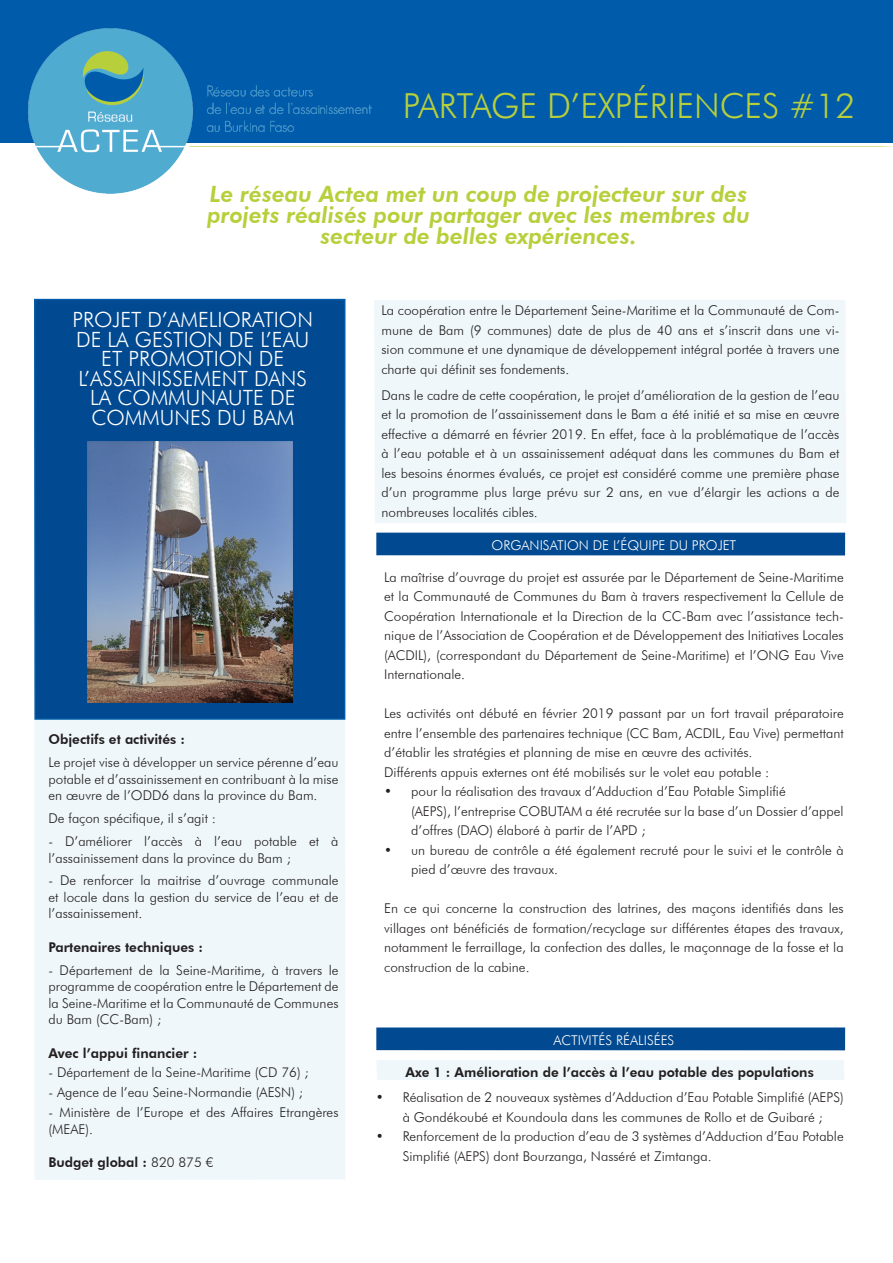
<style>
.page{position:relative;width:893px;height:1263px;background:#fff}
.page>*{position:absolute;margin:0;border:0;box-sizing:border-box;transform-origin:0 0}
.t1{font:300 34.5px "Futura BT";color:#b7cf3b}
.t2{font:italic 800 22.5px/21px "Futura BT";color:#b7cf3b;text-align:center}
.t3{font:300 21px/19.5px "Futura BT";color:#fff;text-align:center}
.t4{font:300 13.5px/19.5px "Futura BT";color:#231f20;text-align:justify}
.t5{font:800 13.5px "Futura BT";color:#231f20}
.t6{font:300 13.5px "Futura BT";color:#fff}
.s1{font-weight:300}
</style>
<div class="page">
<div style="left:377px;top:1028px;width:467px;height:21px;background:#014990"></div>
<div style="left:376px;top:1027px;width:469px;height:23px;border:2px solid #014990"></div>
<div style="left:377px;top:533px;width:467px;height:22px;background:#014990"></div>
<div style="left:376px;top:1060px;width:468px;height:20px;background:#eff7fa"></div>
<div style="left:34px;top:720px;width:311px;height:460px;background:#eff7fa"></div>
<div style="left:0;top:0;width:893px;height:142px;background:#005baa"></div>
<svg style="left:372px;top:146px;width:521px;height:1px"></svg>
<div style="left:35px;top:300px;width:310px;height:419px;background:#014990"></div>
<div style="left:34px;top:299px;width:311px;height:421px;border:2px solid #005baa"></div>
<img style="left:28px;top:28px;width:344px;height:165px">
<div style="left:374px;top:300px;width:472px;height:223px;background:#eff7fa"></div>
<img style="left:87px;top:441px;width:205px;height:261px">
<p class="t1" style="left:403px;top:84px;width:454px">PARTAGE D’EXPÉRIENCES #12</p>
<p class="t2" style="left:207px;top:184px;width:544px">Le réseau Actea met un coup de projecteur sur des projets réalisés pour partager avec les membres du secteur de belles expériences.</p>
<p class="t3" style="left:73px;top:310px;width:242px">PROJET D’AMELIORATION<br>DE LA GESTION DE L’EAU<br>ET PROMOTION DE<br>L’ASSAINISSEMENT DANS<br>LA COMMUNAUTE DE<br>COMMUNES DU BAM</p>
<p class="t5" style="left:48px;top:731px;width:138px">Objectifs et activités :</p>
<p class="t4" style="left:48px;top:754px;width:291px;line-height:16.5px">Le projet vise à développer un service pérenne d’eau potable et d’assainissement en contribuant à la mise en œuvre de l’ODD6 dans la province du Bam.</p>
<p class="t4" style="left:48px;top:808px;width:169px">De façon spécifique, il s’agit :</p>
<p class="t4" style="left:48px;top:833px;width:291px;line-height:16.5px">- D’améliorer l’accès à l’eau potable et à l’assainissement dans la province du Bam ;</p>
<p class="t4" style="left:48px;top:872px;width:291px;line-height:16.5px">- De renforcer la maitrise d’ouvrage communale et locale dans la gestion du service de l’eau et de l’assainissement.</p>
<p class="t5" style="left:48px;top:939px;width:156px">Partenaires techniques :</p>
<p class="t4" style="left:48px;top:961px;width:292px;line-height:16.5px">- Département de la Seine-Maritime, à travers le programme de coopération entre le Département de la Seine-Maritime et la Communauté de Communes du Bam (CC-Bam) ;</p>
<p class="t5" style="left:48px;top:1044px;width:150px">Avec l’appui financier :</p>
<p class="t4" style="left:48px;top:1063px;width:262px">- Département de la Seine-Maritime (CD 76) ;</p>
<p class="t4" style="left:48px;top:1083px;width:256px">- Agence de l’eau Seine-Normandie (AESN) ;</p>
<p class="t4" style="left:48px;top:1104px;width:291px;line-height:16.5px">- Ministère de l’Europe et des Affaires Etrangères (MEAE).</p>
<p class="t5" style="left:48px;top:1154px;width:166px">Budget global : <span class="s1">820 875 €</span></p>
<p class="t4" style="left:381px;top:301px;width:459px">La coopération entre le Département Seine-Maritime et la Communauté de Com&shy;mune de Bam (9 communes) date de plus de 40 ans et s’inscrit dans une vi&shy;sion commune et une dynamique de développement intégral portée à travers une charte qui définit ses fondements.</p>
<p class="t4" style="left:381px;top:385px;width:460px">Dans le cadre de cette coopération, le projet d’amélioration de la gestion de l’eau et la promotion de l’assainissement dans le Bam a été initié et sa mise en œuvre effective a démarré en février 2019. En effet, face à la problématique de l’accès à l’eau potable et à un assainissement adéquat dans les communes du Bam et les besoins énormes évalués, ce projet est considéré comme une première phase d’un programme plus large prévu sur 2 ans, en vue d’élargir les actions a de nombreuses localités cibles.</p>
<p class="t6" style="left:492px;top:537px;width:246px">ORGANISATION DE L’ÉQUIPE DU PROJET</p>
<p class="t4" style="left:384px;top:567px;width:461px">La maîtrise d’ouvrage du projet est assurée par le Département de Seine-Maritime et la Communauté de Communes du Bam à travers respectivement la Cellule de Coopération Internationale et la Direction de la CC-Bam avec l’assistance tech&shy;nique de l’Association de Coopération et de Développement des Initiatives Locales (ACDIL), (correspondant du Département de Seine-Maritime) et l’ONG Eau Vive Internationale.</p>
<p class="t4" style="left:384px;top:704px;width:461px">Les activités ont débuté en février 2019 passant par un fort travail préparatoire entre l’ensemble des partenaires technique (CC Bam, ACDIL, Eau Vive) permettant d’établir les stratégies et planning de mise en œuvre des activités.</p>
<p class="t4" style="left:384px;top:762px;width:387px">Différents appuis externes ont été mobilisés sur le volet eau potable :</p>
<p class="t4" style="left:411px;top:782px;width:434px;text-align:left;text-indent:-27px">• pour la réalisation des travaux d’Adduction d’Eau Potable Simplifié<br>(AEPS), l’entreprise COBUTAM a été recrutée sur la base d’un Dossier d’appel d’offres (DAO) élaboré à partir de l’APD ;</p>
<p class="t4" style="left:411px;top:840px;width:434px;text-indent:-27px">• un bureau de contrôle a été également recruté pour le suivi et le contrôle à pied d’œuvre des travaux.</p>
<p class="t4" style="left:384px;top:899px;width:461px">En ce qui concerne la construction des latrines, des maçons identifiés dans les villages ont bénéficiés de formation/recyclage sur différentes étapes des travaux, notamment le ferraillage, la confection des dalles, le maçonnage de la fosse et la construction de la cabine.</p>
<p class="t6" style="left:554px;top:1032px;width:122px">ACTIVITÉS RÉALISÉES</p>
<p class="t5" style="left:406px;top:1064px;width:410px">Axe 1 : Amélioration de l’accès à l’eau potable des populations</p>
<p class="t4" style="left:376px;top:1088px;width:469px;text-align:center">• Réalisation de 2 nouveaux systèmes d’Adduction d’Eau Potable Simplifié (AEPS) à Gondékoubé et Koundoula dans les communes de Rollo et de Guibaré ;</p>
<p class="t4" style="left:403px;top:1127px;width:443px;text-indent:-27px">• Renforcement de la production d’eau de 3 systèmes d’Adduction d’Eau Potable<br>Simplifié (AEPS) dont Bourzanga, Nasséré et Zimtanga.</p>
</div>
